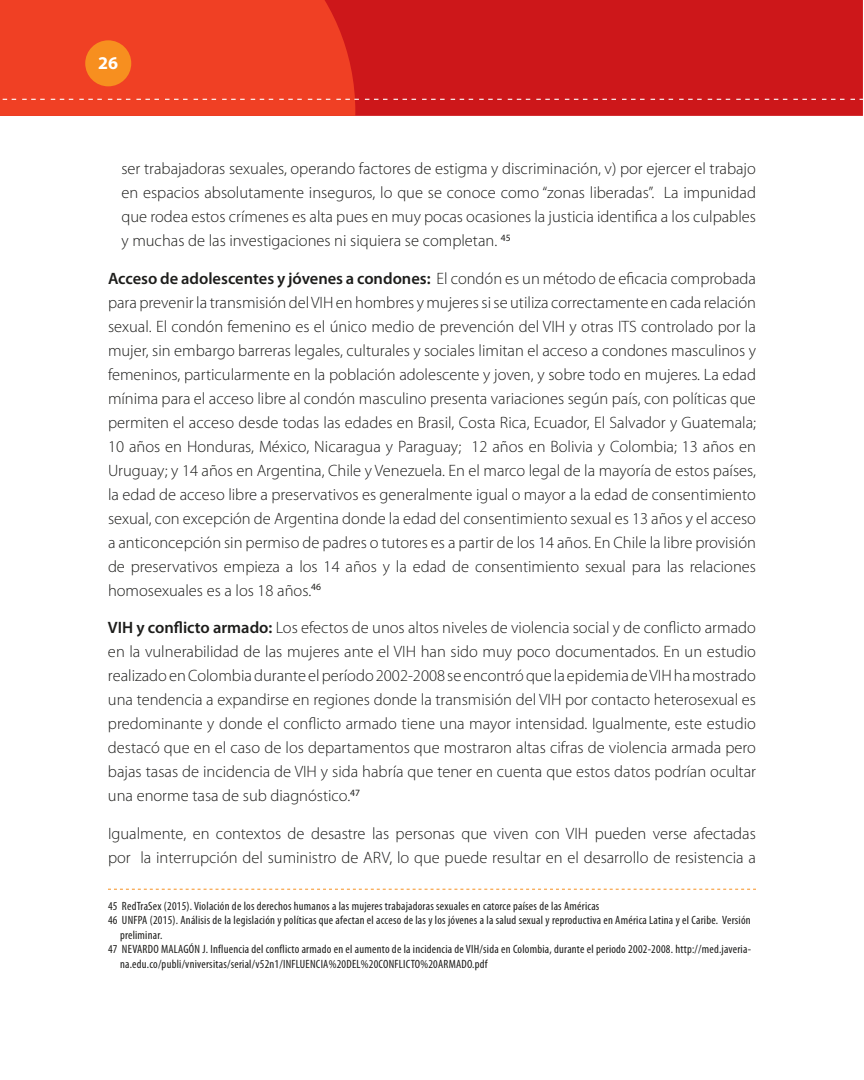
<style>
.page{position:relative;width:864px;height:1080px;background:#fff}
.page>*{position:absolute;margin:0;border:0;box-sizing:border-box;transform-origin:0 0}
.t1{font:700 18px "Myriad Pro";color:#fff}
.t2{font:300 16.5px/24px "Myriad Pro";color:#1d1d1b;text-align:justify}
.t3{font:condensed 12px "Myriad Pro";letter-spacing:.02em;color:#1d1d1b}
.s1{font-weight:600}
</style>
<div class="page">
<div style="left:355px;top:0;width:508px;height:116px;background:#cd171a"></div>
<div style="left:0;top:0;width:355px;height:116px;background:#f04024"></div>
<svg style="left:0;top:99px;width:863px;height:1px"></svg>
<svg style="left:108px;top:889px;width:648px;height:1px"></svg>
<div style="left:85px;top:40px;width:46px;height:46px;background:#f78f1f;border-radius:50%"></div>
<p class="t1" style="left:98px;top:51px;width:21px">26</p>
<p class="t2" style="left:122px;top:157px;width:636px">ser trabajadoras sexuales, operando factores de estigma y discriminación, v) por ejercer el trabajo en espacios absolutamente inseguros, lo que se conoce como “zonas liberadas”. La impunidad que rodea estos crímenes es alta pues en muy pocas ocasiones la justicia identifica a los culpables y muchas de las investigaciones ni siquiera se completan. <sup>45</sup></p>
<p class="t2" style="left:108px;top:267px;width:650px"><span class="s1">Acceso de adolescentes y jóvenes a condones:</span> El condón es un método de eficacia comprobada para prevenir la transmisión del VIH en hombres y mujeres si se utiliza correctamente en cada relación sexual. El condón femenino es el único medio de prevención del VIH y otras ITS controlado por la mujer, sin embargo barreras legales, culturales y sociales limitan el acceso a condones masculinos y femeninos, particularmente en la población adolescente y joven, y sobre todo en mujeres. La edad mínima para el acceso libre al condón masculino presenta variaciones según país, con políticas que permiten el acceso desde todas las edades en Brasil, Costa Rica, Ecuador, El Salvador y Guatemala; 10 años en Honduras, México, Nicaragua y Paraguay; 12 años en Bolivia y Colombia; 13 años en Uruguay; y 14 años en Argentina, Chile y Venezuela. En el marco legal de la mayoría de estos países, la edad de acceso libre a preservativos es generalmente igual o mayor a la edad de consentimiento sexual, con excepción de Argentina donde la edad del consentimiento sexual es 13 años y el acceso a anticoncepción sin permiso de padres o tutores es a partir de los 14 años. En Chile la libre provisión de preservativos empieza a los 14 años y la edad de consentimiento sexual para las relaciones homosexuales es a los 18 años.<sup>46</sup></p>
<p class="t2" style="left:108px;top:616px;width:650px"><span class="s1">VIH y conflicto armado:</span> Los efectos de unos altos niveles de violencia social y de conflicto armado en la vulnerabilidad de las mujeres ante el VIH han sido muy poco documentados. En un estudio realizado en Colombia durante el período 2002-2008 se encontró que la epidemia de VIH ha mostrado una tendencia a expandirse en regiones donde la transmisión del VIH por contacto heterosexual es predominante y donde el conflicto armado tiene una mayor intensidad. Igualmente, este estudio destacó que en el caso de los departamentos que mostraron altas cifras de violencia armada pero bajas tasas de incidencia de VIH y sida habría que tener en cuenta que estos datos podrían ocultar una enorme tasa de sub diagnóstico.<sup>47</sup></p>
<p class="t2" style="left:108px;top:822px;width:650px">Igualmente, en contextos de desastre las personas que viven con VIH pueden verse afectadas por la interrupción del suministro de ARV, lo que puede resultar en el desarrollo de resistencia a</p>
<p class="t3" style="left:108px;top:899px;width:493px">45 RedTraSex (2015). Violación de los derechos humanos a las mujeres trabajadoras sexuales en catorce países de las Américas</p>
<p class="t3" style="left:108px;top:913px;width:644px">46 UNFPA (2015). Análisis de la legislación y políticas que afectan el acceso de las y los jóvenes a la salud sexual y reproductiva en América Latina y el Caribe. Versión</p>
<p class="t3" style="left:120px;top:928px;width:44px">preliminar.</p>
<p class="t3" style="left:108px;top:942px;width:645px">47 NEVARDO MALAGÓN J. Influencia del conflicto armado en el aumento de la incidencia de VIH/sida en Colombia, durante el periodo 2002-2008. http://med.javeria-</p>
<p class="t3" style="left:120px;top:956px;width:369px">na.edu.co/publi/vniversitas/serial/v52n1/INFLUENCIA%20DEL%20CONFLICTO%20ARMADO.pdf</p>
</div>
